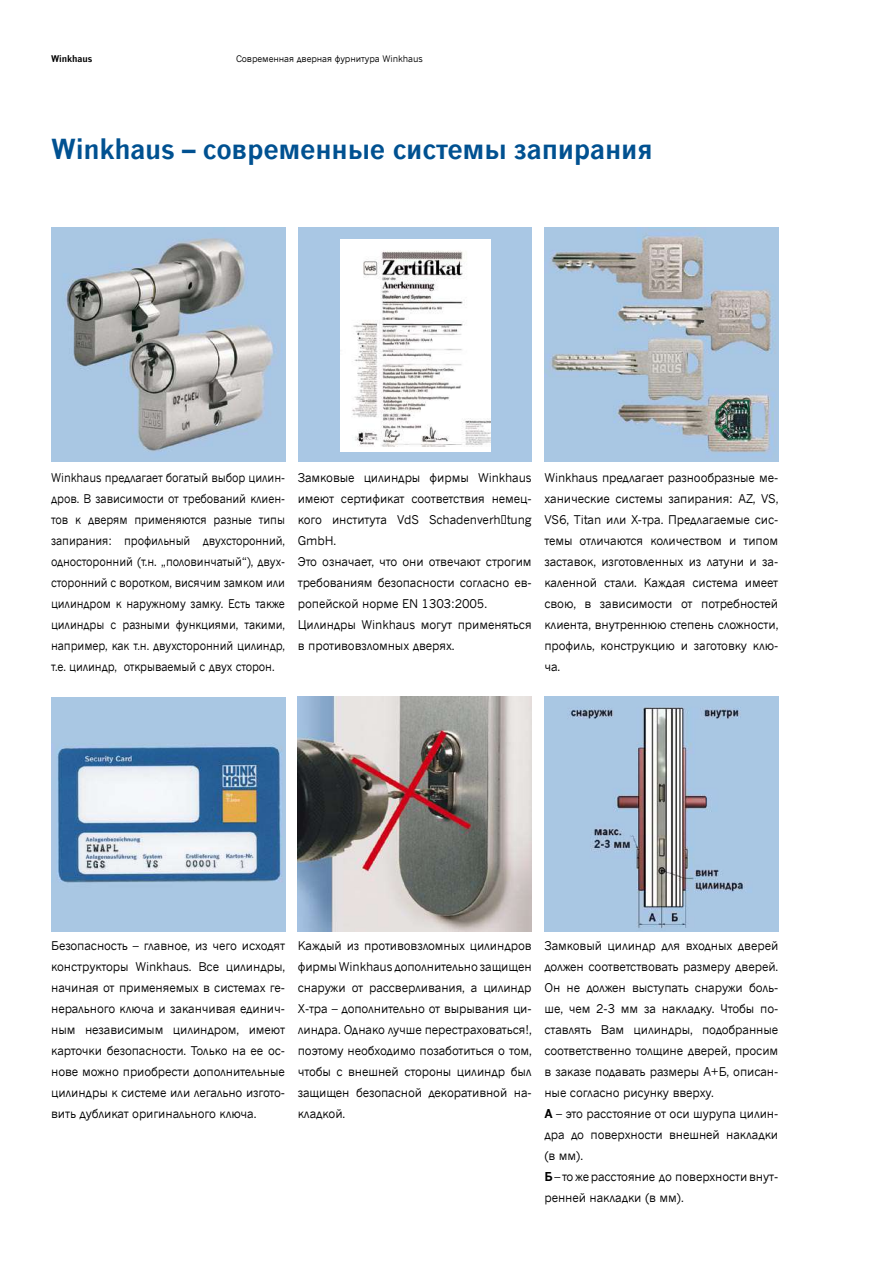
<style>
.page{position:relative;width:893px;height:1263px;background:#fff}
.page>*{position:absolute;margin:0;border:0;box-sizing:border-box;transform-origin:0 0}
.t1{font:700 27px "News Gothic Cyr";letter-spacing:-.01em;color:#005191}
.t2{font:12px/21px "News Gothic Cyr";letter-spacing:-.01em;color:#000;text-align:justify}
.t3{font:12px/21px "News Gothic Cyr";letter-spacing:-.01em;color:#000;text-align:justify;scale:.94 1}
.t4{font:9px "News Gothic Cyr";letter-spacing:-.01em;color:#000}
.t5{font:700 9px "News Gothic CE";letter-spacing:-.01em;color:#000}
.s1{font-weight:700}
</style>
<div class="page">
<div style="left:298px;top:227px;width:234px;height:235px;background:#a9c7e4"></div>
<img style="left:298px;top:696px;width:234px;height:235px">
<img style="left:51px;top:227px;width:234px;height:235px">
<img style="left:544px;top:227px;width:234px;height:235px">
<img style="left:544px;top:696px;width:234px;height:235px">
<img style="left:51px;top:697px;width:234px;height:234px">
<img style="left:340px;top:239px;width:151px;height:213px">
<p class="t5" style="left:51px;top:53px;width:43px">Winkhaus</p>
<p class="t4" style="left:236px;top:54px;width:188px">Современная дверная фурнитура Winkhaus</p>
<h1 class="t1" style="left:51px;top:132px;width:603px">Winkhaus – современные системы запирания</h1>
<p class="t3" style="left:51px;top:467px;width:250px">Winkhaus предлагает богатый выбор цилин&shy;дров. В зависимости от требований клиен&shy;тов к дверям применяются разные типы запирания: профильный двухсторонний, односторонний (т.н. „половинчатый“), двух&shy;сторонний с воротком, висячим замком или цилиндром к наружному замку. Есть также цилиндры с разными функциями, такими, например, как т.н. двухсторонний цилиндр, т.е. цилиндр, открываемый с двух сторон.</p>
<p class="t2" style="left:298px;top:467px;width:235px;text-align:left">Замковые цилиндры фирмы Winkhaus имеют сертификат соответствия немец&shy;кого института VdS Schadenverhütung<br>GmbH.<br>Это означает, что они отвечают строгим требованиям безопасности согласно ев&shy;ропейской норме EN 1303:2005.<br>Цилиндры Winkhaus могут применяться в противовзломных дверях.</p>
<p class="t2" style="left:544px;top:467px;width:235px">Winkhaus предлагает разнообразные ме&shy;ханические системы запирания: AZ, VS, VS6, Titan или X-тра. Предлагаемые сис&shy;темы отличаются количеством и типом заставок, изготовленных из латуни и за&shy;каленной стали. Каждая система имеет свою, в зависимости от потребностей клиента, внутреннюю степень сложности, профиль, конструкцию и заготовку клю&shy;ча.</p>
<p class="t2" style="left:51px;top:935px;width:235px">Безопасность – главное, из чего исходят конструкторы Winkhaus. Все цилиндры, начиная от применяемых в системах ге&shy;нерального ключа и заканчивая единич&shy;ным независимым цилиндром, имеют карточки безопасности. Только на ее ос&shy;нове можно приобрести дополнительные цилиндры к системе или легально изгото&shy;вить дубликат оригинального ключа.</p>
<p class="t2" style="left:298px;top:935px;width:235px">Каждый из противовзломных цилиндров фирмы Winkhaus дополнительно защищен снаружи от рассверливания, а цилиндр Х-тра – дополнительно от вырывания ци&shy;линдра. Однако лучше перестраховаться!, поэтому необходимо позаботиться о том, чтобы с внешней стороны цилиндр был защищен безопасной декоративной на&shy;кладкой.</p>
<p class="t2" style="left:544px;top:935px;width:235px;text-align:left">Замковый цилиндр для входных дверей должен соответствовать размеру дверей.<br>Он не должен выступать снаружи боль&shy;ше, чем 2-3 мм за накладку. Чтобы по&shy;ставлять Вам цилиндры, подобранные соответственно толщине дверей, просим в заказе подавать размеры А+Б, описан&shy;ные согласно рисунку вверху.<br><span class="s1">А</span> – это расстояние от оси шурупа цилин&shy;дра до поверхности внешней накладки (в мм).<br><span class="s1">Б</span> – то же расстояние до поверхности внут&shy;ренней накладки (в мм).</p>
</div>
